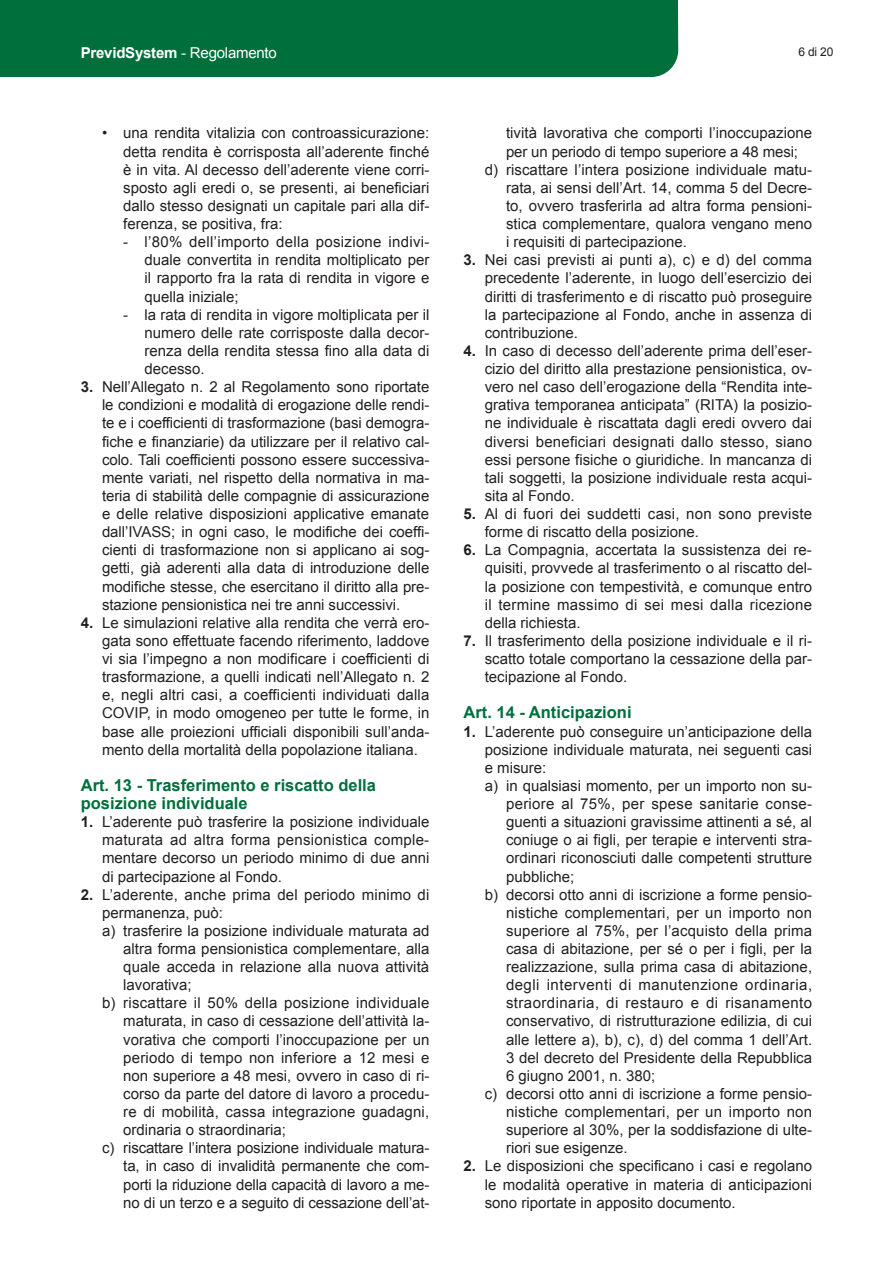
<style>
.page{position:relative;width:893px;height:1263px;background:#fff}
.page>*{position:absolute;margin:0;border:0;box-sizing:border-box;transform-origin:0 0}
.t1{font:700 16.5px/18.1px "Arial";color:#006f3c}
.t2{font:15px/18.1px "Arial";color:#231f20;text-align:justify}
.t3{font:15px "Arial";letter-spacing:.03em;color:#231f20}
.t4{font:15px "Arial";letter-spacing:.02em;color:#231f20}
.t5{font:700 15px "Arial";letter-spacing:-.015em;color:#fff}
.t6{font:12px "Arial";color:#231f20}
.s1{font-weight:400}
.s2{font-weight:700}
</style>
<div class="page">
<div style="left:0;top:0;width:678px;height:77px;background:#006f3c"></div>
<p class="t5" style="left:81px;top:42px;width:198px">PrevidSystem <span class="s1">- Regolamento</span></p>
<p class="t6" style="left:798px;top:43px;width:36px">6 di 20</p>
<p class="t2" style="left:123px;top:124px;width:308px;text-indent:-21px">• una rendita vitalizia con controassicurazione: detta rendita è corrisposta all’aderente finché è in vita. Al decesso dell’aderente viene corri&shy;sposto agli eredi o, se presenti, ai beneficiari dallo stesso designati un capitale pari alla dif&shy;ferenza, se positiva, fra:</p>
<p class="t2" style="left:145px;top:233px;width:286px;text-indent:-21px">- l’80% dell’importo della posizione indivi&shy;duale convertita in rendita moltiplicato per il rapporto fra la rata di rendita in vigore e quella iniziale;</p>
<p class="t2" style="left:145px;top:305px;width:286px;text-indent:-21px">- la rata di rendita in vigore moltiplicata per il numero delle rate corrisposte dalla decor&shy;renza della rendita stessa fino alla data di decesso.</p>
<p class="t2" style="left:102px;top:378px;width:329px;text-indent:-21px"><span class="s2">3.</span> Nell’Allegato n. 2 al Regolamento sono riportate le condizioni e modalità di erogazione delle rendi&shy;te e i coefficienti di trasformazione (basi demogra&shy;fiche e finanziarie) da utilizzare per il relativo cal&shy;colo. Tali coefficienti possono essere successiva&shy;mente variati, nel rispetto della normativa in ma&shy;teria di stabilità delle compagnie di assicurazione e delle relative disposizioni applicative emanate dall’IVASS; in ogni caso, le modifiche dei coeffi&shy;cienti di trasformazione non si applicano ai sog&shy;getti, già aderenti alla data di introduzione delle modifiche stesse, che esercitano il diritto alla pre&shy;stazione pensionistica nei tre anni successivi.</p>
<p class="t2" style="left:102px;top:614px;width:329px;text-indent:-21px"><span class="s2">4.</span> Le simulazioni relative alla rendita che verrà ero&shy;gata sono effettuate facendo riferimento, laddove vi sia l’impegno a non modificare i coefficienti di trasformazione, a quelli indicati nell’Allegato n. 2 e, negli altri casi, a coefficienti individuati dalla COVIP, in modo omogeneo per tutte le forme, in base alle proiezioni ufficiali disponibili sull’anda&shy;mento della mortalità della popolazione italiana.</p>
<p class="t1" style="left:81px;top:776px;width:297px">Art. 13 - Trasferimento e riscatto della posizione individuale</p>
<p class="t2" style="left:102px;top:813px;width:329px;text-indent:-21px"><span class="s2">1.</span> L’aderente può trasferire la posizione individuale maturata ad altra forma pensionistica comple&shy;mentare decorso un periodo minimo di due anni di partecipazione al Fondo.</p>
<p class="t2" style="left:81px;top:885px;width:350px"><span class="s2">2.</span> L’aderente, anche prima del periodo minimo di</p>
<p class="t2" style="left:102px;top:903px;width:122px">permanenza, può:</p>
<p class="t2" style="left:102px;top:922px;width:329px">a) trasferire la posizione individuale maturata ad</p>
<p class="t2" style="left:123px;top:940px;width:308px">altra forma pensionistica complementare, alla</p>
<p class="t2" style="left:123px;top:958px;width:307px">quale acceda in relazione alla nuova attività</p>
<p class="t2" style="left:123px;top:976px;width:70px">lavorativa;</p>
<p class="t2" style="left:102px;top:994px;width:329px">b) riscattare il 50% della posizione individuale</p>
<p class="t2" style="left:123px;top:1012px;width:308px">maturata, in caso di cessazione dell’attività la-</p>
<p class="t2" style="left:123px;top:1030px;width:308px">vorativa che comporti l’inoccupazione per un</p>
<p class="t2" style="left:123px;top:1048px;width:308px">periodo di tempo non inferiore a 12 mesi e</p>
<p class="t2" style="left:123px;top:1067px;width:308px">non superiore a 48 mesi, ovvero in caso di ri-</p>
<p class="t2" style="left:123px;top:1085px;width:308px">corso da parte del datore di lavoro a procedu-</p>
<p class="t2" style="left:123px;top:1103px;width:307px">re di mobilità, cassa integrazione guadagni,</p>
<p class="t2" style="left:123px;top:1121px;width:164px">ordinaria o straordinaria;</p>
<p class="t2" style="left:102px;top:1139px;width:329px">c) riscattare l’intera posizione individuale matura-</p>
<p class="t2" style="left:123px;top:1157px;width:308px">ta, in caso di invalidità permanente che com-</p>
<p class="t2" style="left:123px;top:1175px;width:308px">porti la riduzione della capacità di lavoro a me-</p>
<p class="t2" style="left:123px;top:1193px;width:308px">no di un terzo e a seguito di cessazione dell’at-</p>
<p class="t2" style="left:506px;top:124px;width:308px">tività lavorativa che comporti l’inoccupazione</p>
<p class="t2" style="left:506px;top:142px;width:294px">per un periodo di tempo superiore a 48 mesi;</p>
<p class="t2" style="left:485px;top:161px;width:329px">d) riscattare l’intera posizione individuale matu-</p>
<p class="t2" style="left:506px;top:179px;width:308px">rata, ai sensi dell’Art. 14, comma 5 del Decre-</p>
<p class="t2" style="left:506px;top:197px;width:308px">to, ovvero trasferirla ad altra forma pensioni-</p>
<p class="t2" style="left:506px;top:215px;width:308px">stica complementare, qualora vengano meno</p>
<p class="t2" style="left:506px;top:233px;width:182px">i requisiti di partecipazione.</p>
<p class="t2" style="left:485px;top:251px;width:329px;text-indent:-21px"><span class="s2">3.</span> Nei casi previsti ai punti a), c) e d) del comma precedente l’aderente, in luogo dell’esercizio dei diritti di trasferimento e di riscatto può proseguire la partecipazione al Fondo, anche in assenza di contribuzione.</p>
<p class="t2" style="left:485px;top:342px;width:329px;text-indent:-21px"><span class="s2">4.</span> In caso di decesso dell’aderente prima dell’eser&shy;cizio del diritto alla prestazione pensionistica, ov&shy;vero nel caso dell’erogazione della “Rendita inte&shy;grativa temporanea anticipata” (RITA) la posizio&shy;ne individuale è riscattata dagli eredi ovvero dai diversi beneficiari designati dallo stesso, siano essi persone fisiche o giuridiche. In mancanza di tali soggetti, la posizione individuale resta acqui&shy;sita al Fondo.</p>
<p class="t2" style="left:485px;top:505px;width:329px;text-indent:-21px"><span class="s2">5.</span> Al di fuori dei suddetti casi, non sono previste forme di riscatto della posizione.</p>
<p class="t2" style="left:485px;top:541px;width:329px;text-indent:-21px"><span class="s2">6.</span> La Compagnia, accertata la sussistenza dei re&shy;quisiti, provvede al trasferimento o al riscatto del&shy;la posizione con tempestività, e comunque entro il termine massimo di sei mesi dalla ricezione della richiesta.</p>
<p class="t2" style="left:485px;top:632px;width:329px;text-indent:-21px"><span class="s2">7.</span> Il trasferimento della posizione individuale e il ri&shy;scatto totale comportano la cessazione della par&shy;tecipazione al Fondo.</p>
<p class="t1" style="left:463px;top:704px;width:170px">Art. 14 - Anticipazioni</p>
<p class="t2" style="left:463px;top:722px;width:350px"><span class="s2">1.</span> L’aderente può conseguire un’anticipazione della</p>
<p class="t2" style="left:485px;top:740px;width:329px">posizione individuale maturata, nei seguenti casi</p>
<p class="t2" style="left:485px;top:758px;width:63px">e misure:</p>
<p class="t2" style="left:485px;top:777px;width:329px">a) in qualsiasi momento, per un importo non su-</p>
<p class="t4" style="left:506px;top:794px;width:308px">periore al 75%, per spese sanitarie conse-</p>
<p class="t2" style="left:506px;top:813px;width:308px">guenti a situazioni gravissime attinenti a sé, al</p>
<p class="t2" style="left:506px;top:831px;width:308px">coniuge o ai figli, per terapie e interventi stra-</p>
<p class="t2" style="left:506px;top:849px;width:308px">ordinari riconosciuti dalle competenti strutture</p>
<p class="t2" style="left:506px;top:867px;width:70px">pubbliche;</p>
<p class="t2" style="left:485px;top:885px;width:329px">b) decorsi otto anni di iscrizione a forme pensio-</p>
<p class="t2" style="left:506px;top:903px;width:308px">nistiche complementari, per un importo non</p>
<p class="t2" style="left:506px;top:922px;width:308px">superiore al 75%, per l’acquisto della prima</p>
<p class="t2" style="left:506px;top:940px;width:308px">casa di abitazione, per sé o per i figli, per la</p>
<p class="t2" style="left:506px;top:958px;width:308px">realizzazione, sulla prima casa di abitazione,</p>
<p class="t3" style="left:506px;top:975px;width:308px">degli interventi di manutenzione ordinaria,</p>
<p class="t3" style="left:506px;top:993px;width:308px">straordinaria, di restauro e di risanamento</p>
<p class="t2" style="left:506px;top:1012px;width:308px">conservativo, di ristrutturazione edilizia, di cui</p>
<p class="t2" style="left:506px;top:1030px;width:308px">alle lettere a), b), c), d) del comma 1 dell’Art.</p>
<p class="t2" style="left:506px;top:1048px;width:308px">3 del decreto del Presidente della Repubblica</p>
<p class="t2" style="left:506px;top:1067px;width:151px">6 giugno 2001, n. 380;</p>
<p class="t2" style="left:485px;top:1085px;width:329px">c) decorsi otto anni di iscrizione a forme pensio-</p>
<p class="t2" style="left:506px;top:1103px;width:308px">nistiche complementari, per un importo non</p>
<p class="t2" style="left:506px;top:1121px;width:308px">superiore al 30%, per la soddisfazione di ulte-</p>
<p class="t2" style="left:506px;top:1139px;width:123px">riori sue esigenze.</p>
<p class="t2" style="left:485px;top:1157px;width:329px;text-indent:-21px"><span class="s2">2.</span> Le disposizioni che specificano i casi e regolano le modalità operative in materia di anticipazioni sono riportate in apposito documento.</p>
</div>
